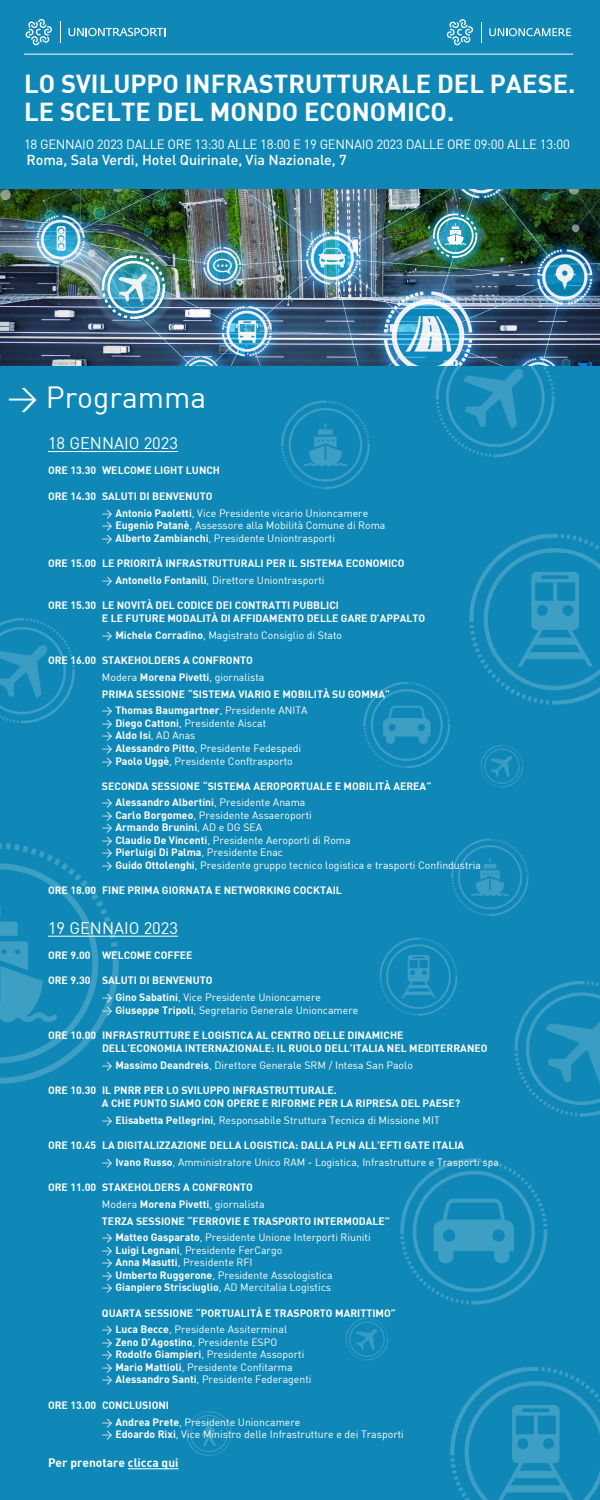
<style>
.page{position:relative;width:600px;height:1500px;background:#0f88b7}
.page>*{position:absolute;margin:0;border:0;box-sizing:border-box;transform-origin:0 0}
.t1{font:30px "DIN";color:#fff}
.t2{font:700 25.5px/28px "DIN";color:#fff}
.t3{font:16.5px "DIN";color:#fff}
.t4{font:500 14.25px "DIN";color:#fff}
.t5{font:13.12px "DIN";letter-spacing:-.02em;color:#fff}
.t6{font:700 12px "DIN";color:#fff}
.t7{font:10.5px/12.6px "DIN";color:#fff}
.t8{font:700 10.5px/17.1px "DIN";color:#fff}
.s1{font-weight:400}
.s2{font-weight:700}
</style>
<div class="page">
<hr style="left:48px;top:451px;width:130px;height:1px;background:#fff">
<hr style="left:48px;top:936px;width:130px;height:1px;background:#fff">
<hr style="left:128px;top:1468px;width:51px;height:1px;background:#fff">
<img style="left:436px;top:366px;width:119px;height:92px">
<img style="left:0;top:190px;width:600px;height:176px">
<img style="left:87px;top:241px;width:93px;height:93px;border-radius:50%">
<img style="left:100px;top:254px;width:66px;height:66px">
<svg style="left:423px;top:203px;width:64px;height:65px"></svg>
<img style="left:432px;top:213px;width:46px;height:46px">
<hr style="left:24px;top:54px;width:549px;height:1px;background:#fff">
<svg style="left:69px;top:28px;width:96px;height:8px"></svg>
<svg style="left:26px;top:19px;width:26px;height:26px"></svg>
<svg style="left:60px;top:22px;width:1px;height:21px"></svg>
<svg style="left:447px;top:19px;width:26px;height:26px"></svg>
<svg style="left:481px;top:22px;width:1px;height:21px"></svg>
<svg style="left:489px;top:28px;width:82px;height:8px"></svg>
<img style="left:281px;top:400px;width:89px;height:89px">
<img style="left:469px;top:533px;width:131px;height:172px">
<img style="left:186px;top:1411px;width:46px;height:45px">
<img style="left:363px;top:682px;width:87px;height:86px">
<img style="left:0;top:618px;width:75px;height:106px">
<img style="left:451px;top:838px;width:78px;height:78px">
<img style="left:400px;top:1158px;width:148px;height:147px">
<img style="left:379px;top:937px;width:79px;height:79px">
<img style="left:481px;top:745px;width:42px;height:43px">
<img style="left:0;top:843px;width:132px;height:241px">
<img style="left:450px;top:1366px;width:150px;height:134px">
<img style="left:514px;top:981px;width:86px;height:136px">
<img style="left:346px;top:1318px;width:42px;height:43px">
<h2 class="t2" style="left:24px;top:68px;width:67px">LO SVILU</h2>
<h2 class="t2" style="left:130px;top:68px;width:191px">PPO INFRASTRUTTU</h2>
<h2 class="t2" style="left:24px;top:68px;width:553px;text-indent:344px">RALE DEL PAESE.<br>LE SCELTE DEL MONDO ECONOMICO.</h2>
<p class="t5" style="left:24px;top:136px;width:25px">18 gennaio</p>
<p class="t5" style="left:97px;top:136px;width:38px">2023 dalle</p>
<p class="t5" style="left:167px;top:136px;width:9px">ore</p>
<p class="t5" style="left:195px;top:136px;width:42px">13:30 alle</p>
<p class="t5" style="left:260px;top:136px;width:68px">18:00 e 19 gennaio</p>
<p class="t5" style="left:377px;top:136px;width:38px">2023 dalle</p>
<p class="t5" style="left:447px;top:136px;width:9px">ore</p>
<p class="t5" style="left:474px;top:136px;width:42px">09:00 alle</p>
<p class="t5" style="left:540px;top:136px;width:32px">13:00</p>
<h3 class="t4" style="left:26px;top:150px;width:322px">Roma, Sala Verdi, Hotel Quirinale, Via Nazionale, 7</h3>
<h1 class="t1" style="left:8px;top:378px;width:200px">&gt; Programma</h1>
<h3 class="t3" style="left:48px;top:433px;width:132px">18 GENNAIO 2023</h3>
<p class="t8" style="left:48px;top:462px;width:174px">ORE 13.30 WELCOME LIGHT LUNCH</p>
<p class="t8" style="left:102px;top:487px;width:268px;text-indent:-54px">ORE 14.30 SALUTI DI BENVENUTO<br><span class="s1">&gt;</span> ANTONIO PAOLETTI<span class="s1">, Vice Presidente vicario Unioncamere</span></p>
<p class="t7" style="left:102px;top:519px;width:285px">&gt; <span class="s2">EUGENIO PATANÈ</span>, Assessore alla Mobilità Comune di Roma &gt; <span class="s2">ALBERTO ZAMBIANCHI</span>, Presidente Uniontrasporti</p>
<p class="t8" style="left:48px;top:554px;width:226px">ORE 15.00 LE PRIORITÀ INFRASTRUTTURALI PER</p>
<p class="t8" style="left:102px;top:554px;width:303px;text-indent:186px">IL SISTEMA ECONOMICO <span class="s1">&gt;</span> ANTONELLO FONTANILI<span class="s1">, Direttore Uniontrasporti</span></p>
<p class="t8" style="left:48px;top:599px;width:293px;line-height:12.6px">ORE 15.30 LE NOVITÀ DEL CODICE DEI CONTRATTI PUBBLICI<br>E</p>
<p class="t8" style="left:102px;top:609px;width:323px;text-indent:9px">LE FUTURE MODALITÀ DI AFFIDAMENTO DELLE GARE D’APPALTO <span class="s1">&gt;</span> MICHELE CORRADINO<span class="s1">, Magistrato Consiglio di Stato</span></p>
<p class="t8" style="left:48px;top:652px;width:121px">ORE 16.00 STAKEHOLDERS</p>
<p class="t8" style="left:102px;top:652px;width:164px;line-height:16.7px;text-indent:81px">A CONFRONTO<br><span class="s1">Modera</span> MORENA PIVETTI<span class="s1">, giornalista<br></span>PRIMA SESS</p>
<p class="t8" style="left:102px;top:685px;width:290px;line-height:16.4px;text-indent:59px">IONE “SISTEMA VIARIO E MOBILITÀ SU GOMMA” <span class="s1">&gt;</span> THOMAS BAUMGARTNER<span class="s1">, Presidente ANITA</span></p>
<p class="t7" style="left:102px;top:716px;width:201px">&gt; <span class="s2">DIEGO CATTONI</span>, Presidente Aiscat<br>&gt; <span class="s2">ALDO ISI</span>, AD Anas<br>&gt; <span class="s2">ALESSANDRO PITTO</span>, Presidente Fedespedi &gt; <span class="s2">PAOLO UGGÈ</span>, Presidente Conftrasporto</p>
<p class="t8" style="left:102px;top:777px;width:57px">SECONDA SESS</p>
<p class="t8" style="left:176px;top:777px;width:92px">IONE “SISTEMA AEROPOR</p>
<p class="t8" style="left:300px;top:777px;width:107px">TUALE E MOBILITÀ AERE</p>
<p class="t8" style="left:420px;top:777px;width:13px">A”</p>
<p class="t7" style="left:102px;top:796px;width:381px">&gt; <span class="s2">ALESSANDRO ALBERTINI</span>, Presidente Anama<br>&gt; <span class="s2">CARLO BORGOMEO</span>, Presidente Assaeroporti<br>&gt; <span class="s2">ARMANDO BRUNINI</span>, AD e DG SEA<br>&gt; <span class="s2">CLAUDIO DE VINCENTI</span>, Presidente Aeroporti di Roma<br>&gt; <span class="s2">PIERLUIGI DI PALMA</span>, Presidente Enac<br>&gt; <span class="s2">GUIDO OTTOLENGHI</span>, Presidente gruppo tecnico logistica e trasporti Confindustria</p>
<p class="t8" style="left:48px;top:881px;width:205px">ORE 18.00 FINE PRIMA GIORNATA E NETWOR</p>
<p class="t8" style="left:266px;top:881px;width:77px">KING COCKTAIL</p>
<h3 class="t3" style="left:48px;top:918px;width:132px">19 GENNAIO 2023</h3>
<p class="t8" style="left:48px;top:946px;width:139px">ORE 9.00 WELCOME COFFEE</p>
<p class="t8" style="left:102px;top:972px;width:221px;text-indent:-54px">ORE 9.30 SALUTI DI BENVENUTO<br><span class="s1">&gt;</span> GINO SABATINI<span class="s1">, Vice Presidente Unioncamere</span></p>
<p class="t7" style="left:102px;top:1004px;width:258px">&gt; <span class="s2">GIUSEPPE TRIPOLI</span>, Segretario Generale Unioncamere</p>
<p class="t8" style="left:102px;top:1029px;width:387px;line-height:12.6px;text-indent:-54px">ORE 10.00 I NFRASTRUTTURE E LOGISTICA AL CENTRO DELLE DINAMICHE<br>DELL’ECONOMIA INTERNAZIONALE: IL RUOLO DELL’ITALIA N EL M EDITERRAN EO</p>
<p class="t7" style="left:102px;top:1059px;width:312px">&gt; <span class="s2">MASSIMO DEANDREIS</span>, Direttore Generale SRM / Intesa San Paolo</p>
<p class="t8" style="left:48px;top:1081px;width:104px">ORE 10.30 I L PN RR PER</p>
<p class="t8" style="left:166px;top:1081px;width:51px">LO SVILUPPO</p>
<p class="t8" style="left:232px;top:1081px;width:106px">INFRASTRUTTURALE.</p>
<p class="t8" style="left:48px;top:1094px;width:22px">A</p>
<p class="t8" style="left:111px;top:1094px;width:124px">CHE PUNTO SIAMO CON OPERE</p>
<p class="t8" style="left:262px;top:1094px;width:64px">E RIFORME PER</p>
<p class="t8" style="left:340px;top:1094px;width:33px">LA RIPRES</p>
<p class="t7" style="left:102px;top:1094px;width:360px;line-height:17.1px;text-indent:290px"><span class="s2">A DEL PAESE? </span>&gt; <span class="s2">ELISABETTA PELLEGRINI</span>, Responsabile Struttura Tecnica di Missione MIT</p>
<p class="t8" style="left:48px;top:1136px;width:56px">ORE 10.45 LA</p>
<p class="t8" style="left:117px;top:1136px;width:7px">DIGITALI</p>
<p class="t8" style="left:159px;top:1136px;width:71px">ZZAZION E DELLA</p>
<p class="t8" style="left:244px;top:1136px;width:36px">LOGISTICA</p>
<p class="t8" style="left:295px;top:1136px;width:13px">: DALLA</p>
<p class="t8" style="left:336px;top:1136px;width:57px">PLN ALL’EFTI</p>
<p class="t8" style="left:404px;top:1136px;width:8px">GAT</p>
<p class="t7" style="left:102px;top:1136px;width:398px;line-height:17.1px;text-indent:322px"><span class="s2">E ITALIA<br></span>&gt; <span class="s2">IVANO RUSSO</span>, Amministratore Unico RAM - Logistica, Infrastrutture e Trasporti spa</p>
<p class="t8" style="left:48px;top:1179px;width:121px">ORE 11.00 STAKEHOLDERS</p>
<p class="t8" style="left:102px;top:1179px;width:164px;line-height:16.7px;text-indent:81px">A CONFRONTO<br><span class="s1">Modera</span> MORENA PIVETTI<span class="s1">, giornalista<br></span>TERZ</p>
<p class="t8" style="left:127px;top:1212px;width:17px">A SESS</p>
<p class="t8" style="left:161px;top:1212px;width:39px">IONE “FERRO</p>
<p class="t8" style="left:226px;top:1212px;width:54px">VIE E TRASPOR</p>
<p class="t7" style="left:102px;top:1213px;width:289px;line-height:16.4px;text-indent:196px"><span class="s2">TO INTERMODALE” </span>&gt; <span class="s2">MATTEO GASPARATO</span>, Presidente Unione Interporti Riuniti</p>
<p class="t7" style="left:102px;top:1243px;width:232px">&gt; <span class="s2">LUIGI LEGNANI</span>, Presidente FerCargo<br>&gt; <span class="s2">ANNA MASUTTI</span>, Presidente RFI<br>&gt; <span class="s2">UMBERTO RUGGERONE</span>, Presidente Assologistica &gt; <span class="s2">GIANPIERO STRISCIUGLIO</span>, AD Mercitalia Logistics</p>
<p class="t8" style="left:102px;top:1304px;width:50px">QUARTA SESS</p>
<p class="t8" style="left:169px;top:1304px;width:132px">IONE “PORTUALITÀ E TRASPOR</p>
<p class="t8" style="left:320px;top:1304px;width:78px">TO MARITTIMO”</p>
<p class="t7" style="left:102px;top:1323px;width:211px">&gt; <span class="s2">LUCA BECCE</span>, Presidente Assiterminal<br>&gt; <span class="s2">ZENO D’AGOSTINO</span>, Presidente ESPO<br>&gt; <span class="s2">RODOLFO GIAMPIERI</span>, Presidente Assoporti &gt; <span class="s2">MARIO MATTIOLI</span>, Presidente Confitarma<br>&gt; <span class="s2">ALESSANDRO SANTI</span>, Presidente Federagenti</p>
<p class="t8" style="left:102px;top:1396px;width:200px;text-indent:-54px">ORE 13.00 CONCLUSIONI<br><span class="s1">&gt;</span> ANDREA PRETE<span class="s1">, Presidente Unioncamere</span></p>
<p class="t7" style="left:102px;top:1428px;width:303px">&gt; <span class="s2">EDOARDO RIXI</span>, Vice Ministro delle Infrastrutture e dei Trasporti</p>
<p class="t6" style="left:48px;top:1455px;width:132px">PER PRENOTARE CLICCA QUI</p>
</div>
